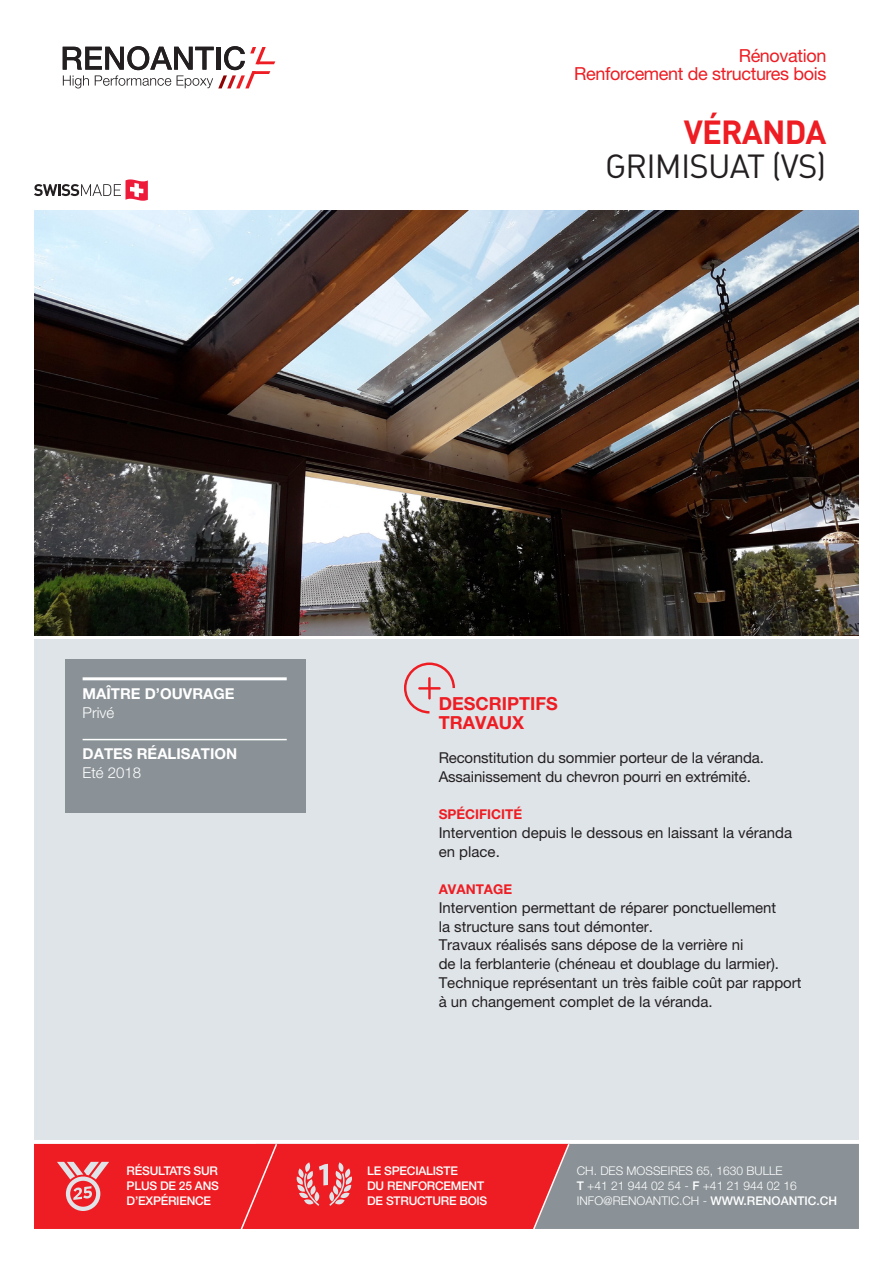
<style>
.page{position:relative;width:893px;height:1263px;background:#fff}
.page>*{position:absolute;margin:0;border:0;box-sizing:border-box;transform-origin:0 0}
.t1{font:33px "DIN Regular Alternate";letter-spacing:-.025em;color:#231f20}
.t2{font:33px "DIN Bold Alternate";letter-spacing:-.025em;color:#ee1d23}
.t3{font:18px/18.8px "Helvetica Neue LT Std";letter-spacing:-.02em;color:#ee1d23;text-align:right}
.t4{font:700 18px/18.8px "Helvetica Neue LT Pro";color:#ee1d23}
.t5{font:15px/18.8px "Helvetica Neue LT Pro";color:#231f20}
.t6{font:700 15px "Helvetica Neue LT Pro";color:#fff}
.t7{font:300 15px "Helvetica Neue LT Pro";color:#fff}
.t8{font:700 13.5px "Helvetica Neue LT Pro";color:#ee1d23}
.t9{font:300 12px/15px "Helvetica Neue LT Pro";color:#fff}
.t10{font:500 12px/15px "Helvetica Neue LT Std";letter-spacing:-.02em;color:#fff;text-align:justify}
.s1{font-weight:500}
</style>
<div class="page">
<div style="left:34px;top:639px;width:825px;height:501px;background:#dfe4e8"></div>
<svg style="left:34px;top:179px;width:114px;height:22px"></svg>
<div style="left:571px;top:1144px;width:288px;height:85px;background:#8a9297"></div>
<div style="left:34px;top:1144px;width:497px;height:85px;background:#ee1d23"></div>
<svg style="left:531px;top:1143px;width:40px;height:86px;background:#c05e63"></svg>
<svg style="left:57px;top:1162px;width:52px;height:49px;background:#e8666b"></svg>
<svg style="left:239px;top:1143px;width:39px;height:86px;background:#ee282e"></svg>
<svg style="left:63px;top:46px;width:212px;height:42px"></svg>
<svg style="left:404px;top:662px;width:51px;height:51px"></svg>
<img style="left:34px;top:210px;width:825px;height:425px">
<svg style="left:296px;top:1162px;width:57px;height:44px;background:#e86267"></svg>
<div style="left:66px;top:659px;width:240px;height:153px;background:#8a9297"></div>
<hr style="left:83px;top:677px;width:204px;height:3px;background:#fff">
<hr style="left:83px;top:739px;width:204px;height:1px;background:#fff">
<p class="t3" style="left:574px;top:45px;width:254px">Rénovation<br>Renforcement de structures bois</p>
<p class="t6" style="left:83px;top:684px;width:153px">MAÎTRE D’OUVRAGE</p>
<p class="t7" style="left:83px;top:703px;width:33px">Privé</p>
<p class="t6" style="left:83px;top:744px;width:156px">DATES RÉALISATION</p>
<p class="t7" style="left:83px;top:763px;width:60px">Eté 2018</p>
<h1 class="t2" style="left:684px;top:111px;width:144px">VÉRANDA</h1>
<h1 class="t1" style="left:605px;top:145px;width:223px">GRIMISUAT (VS)</h1>
<p class="t4" style="left:439px;top:694px;width:120px">DESCRIPTIFS<br>TRAVAUX</p>
<p class="t5" style="left:439px;top:748px;width:327px">Reconstitution du sommier porteur de la véranda.<br>Assainissement du chevron pourri en extrémité.</p>
<p class="t8" style="left:439px;top:806px;width:85px">SPÉCIFICITÉ</p>
<p class="t5" style="left:439px;top:823px;width:355px">Intervention depuis le dessous en laissant la véranda en place.</p>
<p class="t8" style="left:439px;top:881px;width:75px">AVANTAGE</p>
<p class="t5" style="left:439px;top:898px;width:364px">Intervention permettant de réparer ponctuellement<br>la structure sans tout démonter.<br>Travaux réalisés sans dépose de la verrière ni<br>de la ferblanterie (chéneau et doublage du larmier).<br>Technique représentant un très faible coût par rapport à un changement complet de la véranda.</p>
<p class="t10" style="left:127px;top:1163px;width:94px">RÉSULTATS SUR PLUS DE 25 ANS D’EXPÉRIENCE</p>
<p class="t10" style="left:367px;top:1163px;width:122px;text-align:left">LE SPECIALISTE<br>DU RENFORCEMENT<br>DE STRUCTURE BOIS</p>
<p class="t9" style="left:577px;top:1163px;width:262px">CH. DES MOSSEIRES 65, 1630 BULLE<br><span class="s1">T</span> +41 21 944 02 54 - <span class="s1">F</span> +41 21 944 02 16<br>INFO@RENOANTIC.CH - <span class="s1">WWW.RENOANTIC.CH</span></p>
</div>
